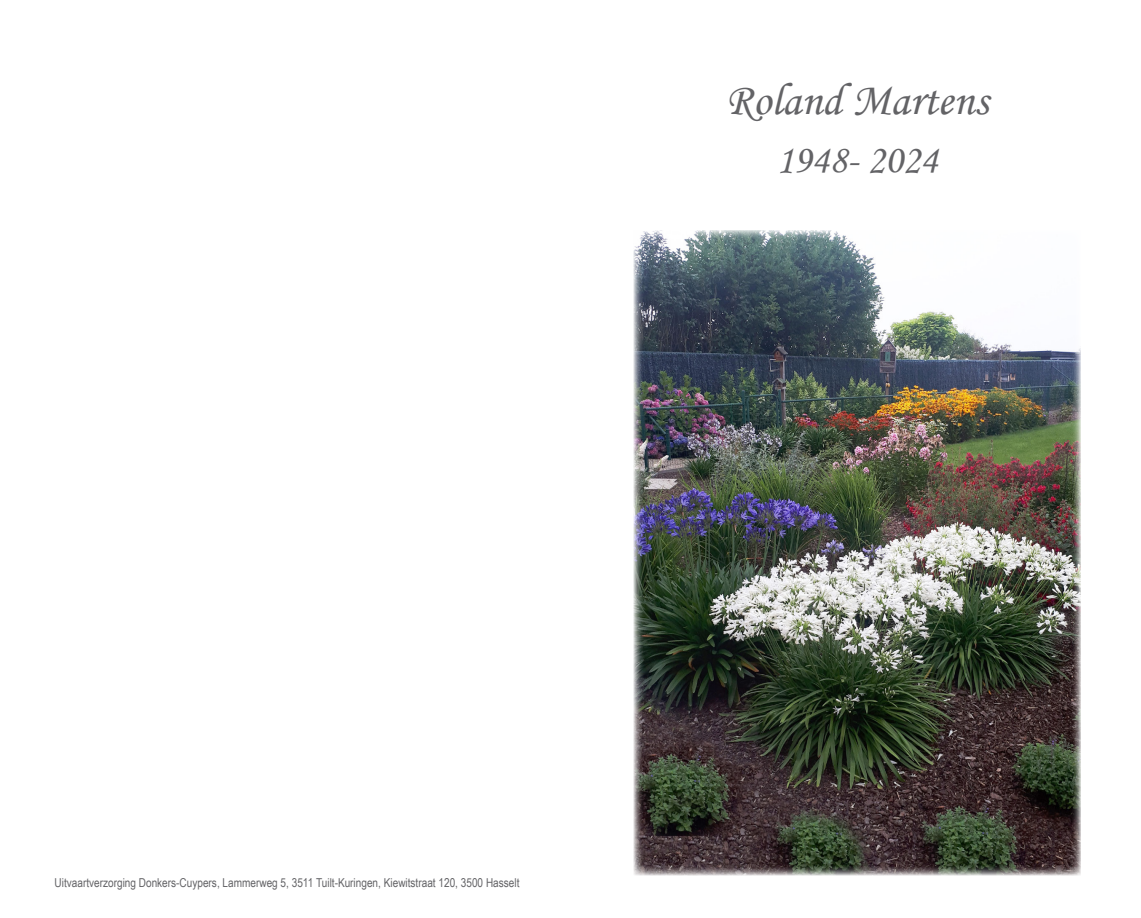
<style>
.page{position:relative;width:1141px;height:918px;background:#fff}
.page>*{position:absolute;margin:0;border:0;box-sizing:border-box;transform-origin:0 0}
.t1{font:45.5px "Monotype Corsiva";color:#636366}
.t2{font:40.25px "Monotype Corsiva";color:#636366}
.t3{font:12.25px "Arial Narrow";color:#636366}
</style>
<div class="page">
<img style="left:634px;top:231px;width:446px;height:644px">
<p class="t1" style="left:725px;top:72px;width:264px">Roland Martens</p>
<p class="t2" style="left:776px;top:135px;width:163px">1948- 2024</p>
<p class="t3" style="left:55px;top:873px;width:466px">Uitvaartverzorging Donkers-Cuypers, Lammerweg 5, 3511 Tuilt-Kuringen, Kiewitstraat 120, 3500 Hasselt</p>
</div>
